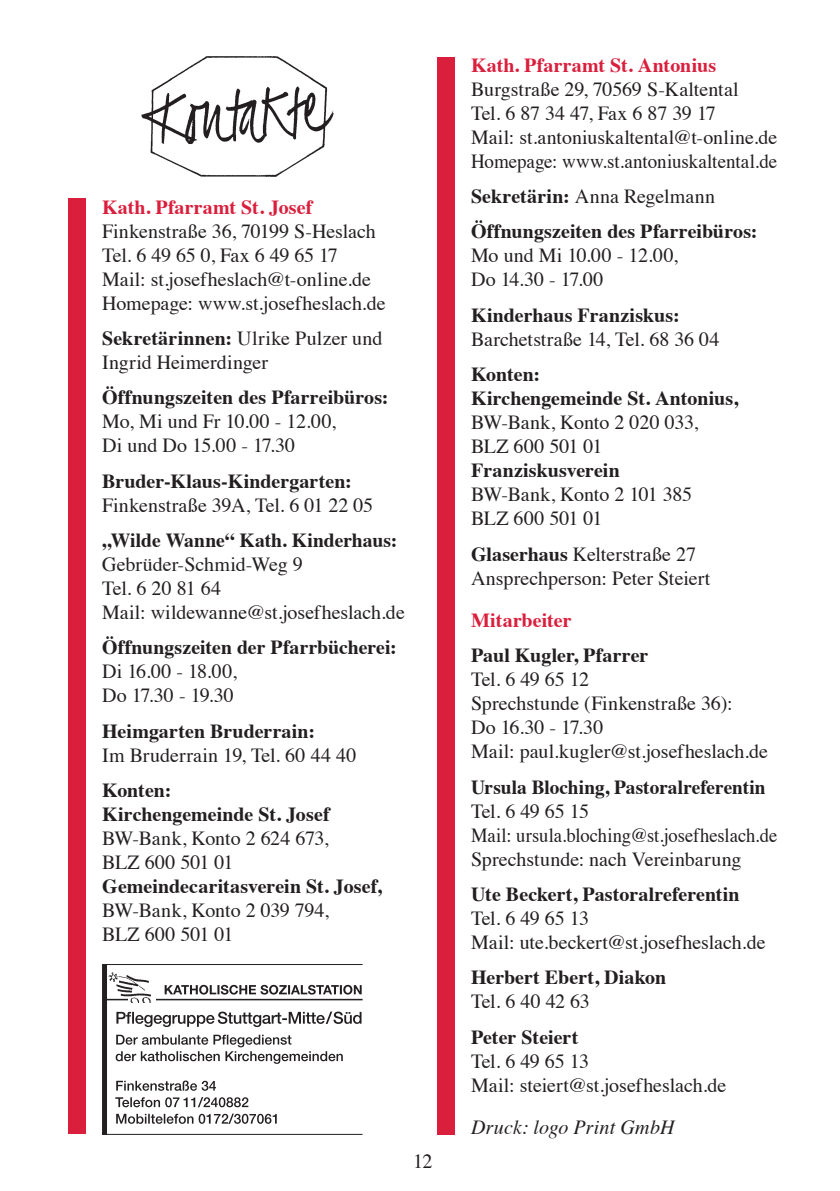
<style>
.page{position:relative;width:840px;height:1191px;background:#fff}
.page>*{position:absolute;margin:0;border:0;box-sizing:border-box;transform-origin:0 0}
.t1{font:20px/24px "Times";color:#231f20}
.t2{font:700 20px/24px "Times";color:#231f20}
.t3{font:700 20px "Times";letter-spacing:.005em;color:#da1f3d}
.t4{font:700 20px "Times";color:#231f20;scale:.96 1}
.t5{font:italic 20px "Times";letter-spacing:.005em;color:#231f20}
.s1{font-weight:700}
.s2{font-weight:400}
</style>
<div class="page">
<div style="left:68px;top:198px;width:17px;height:936px;background:#da1f3d"></div>
<div style="left:437px;top:57px;width:17px;height:1077px;background:#da1f3d"></div>
<img style="left:141px;top:56px;width:193px;height:121px">
<hr style="left:102px;top:1134px;width:260px;height:1px;background:#231f20">
<svg style="left:116px;top:1113px;width:160px;height:10px"></svg>
<svg style="left:115px;top:1097px;width:133px;height:10px"></svg>
<svg style="left:116px;top:1080px;width:100px;height:10px"></svg>
<svg style="left:116px;top:1034px;width:226px;height:29px"></svg>
<svg style="left:116px;top:1011px;width:245px;height:16px"></svg>
<hr style="left:102px;top:998px;width:260px;height:2px;background:#231f20">
<svg style="left:164px;top:984px;width:197px;height:10px"></svg>
<hr style="left:102px;top:964px;width:260px;height:1px;background:#231f20">
<hr style="left:102px;top:964px;width:4px;height:170px;background:#231f20">
<div style="left:102px;top:964px;width:5px;height:170px;border:1px solid #231f20"></div>
<div style="left:128px;top:977px;width:28px;height:31px;background:#fff"></div>
<img style="left:109px;top:972px;width:42px;height:31px">
<p class="t3" style="left:102px;top:188px;width:212px">Kath. Pfarramt St. Josef</p>
<p class="t1" style="left:102px;top:217px;width:285px">Finkenstraße 36, 70199 S-Heslach Tel. 6 49 65 0, Fax 6 49 65 17<br>Mail: st.josefheslach@t-online.de Homepage: www.st.josefheslach.de</p>
<p class="t1" style="left:102px;top:324px;width:281px"><span class="s1">Sekretärinnen:</span> Ulrike Pulzer und<br>Ingrid Heimerdinger</p>
<p class="t2" style="left:102px;top:383px;width:288px">Öffnungszeiten des Pfarreibüros:</p>
<p class="t1" style="left:102px;top:408px;width:235px">Mo, Mi und Fr 10.00 - 12.00,<br>Di und Do 15.00 - 17.30</p>
<p class="t2" style="left:102px;top:467px;width:251px">Bruder-Klaus-Kindergarten:</p>
<p class="t1" style="left:102px;top:491px;width:272px">Finkenstraße 39A, Tel. 6 01 22 05</p>
<p class="t2" style="left:102px;top:526px;width:296px">„Wilde Wanne“ Kath. Kinderhaus:</p>
<p class="t1" style="left:102px;top:550px;width:304px">Gebrüder-Schmid-Weg 9<br>Tel. 6 20 81 64<br>Mail: wildewanne@st.josefheslach.de</p>
<p class="t2" style="left:102px;top:633px;width:296px">Öffnungszeiten der Pfarrbücherei:</p>
<p class="t1" style="left:102px;top:658px;width:136px">Di 16.00 - 18.00,<br>Do 17.30 - 19.30</p>
<p class="t2" style="left:102px;top:717px;width:214px">Heimgarten Bruderrain:</p>
<p class="t1" style="left:102px;top:741px;width:256px">Im Bruderrain 19, Tel. 60 44 40</p>
<p class="t2" style="left:102px;top:776px;width:229px">Konten:<br>Kirchengemeinde St. Josef</p>
<p class="t1" style="left:102px;top:824px;width:228px">BW-Bank, Konto 2 624 673,<br>BLZ 600 501 01</p>
<p class="t2" style="left:102px;top:872px;width:281px">Gemeindecaritasverein St. Josef,</p>
<p class="t1" style="left:102px;top:896px;width:228px">BW-Bank, Konto 2 039 794,<br>BLZ 600 501 01</p>
<p class="t1" style="left:413px;top:1147px;width:21px">12</p>
<p class="t3" style="left:471px;top:46px;width:246px">Kath. Pfarramt St. Antonius</p>
<p class="t1" style="left:471px;top:75px;width:307px">Burgstraße 29, 70569 S-Kaltental<br>Tel. 6 87 34 47, Fax 6 87 39 17<br>Mail: st.antoniuskaltental@t-online.de Homepage: www.st.antoniuskaltental.de</p>
<p class="t2" style="left:471px;top:176px;width:288px;line-height:35.4px">Sekretärin: <span class="s2">Anna Regelmann<br></span>Öffnungszeiten des Pfarreibüros:</p>
<p class="t1" style="left:471px;top:242px;width:208px">Mo und Mi 10.00 - 12.00,<br>Do 14.30 - 17.00</p>
<p class="t2" style="left:471px;top:301px;width:210px">Kinderhaus Franziskus:</p>
<p class="t1" style="left:471px;top:325px;width:250px">Barchetstraße 14, Tel. 68 36 04</p>
<p class="t2" style="left:471px;top:360px;width:268px">Konten:<br>Kirchengemeinde St. Antonius,</p>
<p class="t1" style="left:471px;top:409px;width:228px">BW-Bank, Konto 2 020 033,<br>BLZ 600 501 01</p>
<p class="t2" style="left:471px;top:456px;width:150px">Franziskusverein</p>
<p class="t1" style="left:471px;top:481px;width:222px">BW-Bank, Konto 2 101 385<br>BLZ 600 501 01</p>
<p class="t1" style="left:471px;top:540px;width:241px"><span class="s1">Glaserhaus</span> Kelterstraße 27<br>Ansprechperson: Peter Steiert</p>
<p class="t3" style="left:471px;top:601px;width:102px">Mitarbeiter</p>
<p class="t2" style="left:471px;top:641px;width:179px">Paul Kugler, Pfarrer</p>
<p class="t1" style="left:471px;top:665px;width:298px">Tel. 6 49 65 12<br>Sprechstunde (Finkenstraße 36):<br>Do 16.30 - 17.30<br>Mail: paul.kugler@st.josefheslach.de</p>
<p class="t4" style="left:471px;top:767px;width:308px">Ursula Bloching, Pastoralreferentin</p>
<p class="t1" style="left:471px;top:797px;width:307px">Tel. 6 49 65 15<br>Mail: ursula.bloching@st.josefheslach.de<br>Sprechstunde: nach Vereinbarung</p>
<p class="t2" style="left:471px;top:880px;width:270px">Ute Beckert, Pastoralreferentin</p>
<p class="t1" style="left:471px;top:904px;width:296px">Tel. 6 49 65 13<br>Mail: ute.beckert@st.josefheslach.de</p>
<p class="t2" style="left:471px;top:963px;width:197px">Herbert Ebert, Diakon</p>
<p class="t1" style="left:471px;top:987px;width:120px">Tel. 6 40 42 63</p>
<p class="t2" style="left:471px;top:1022px;width:109px">Peter Steiert</p>
<p class="t1" style="left:471px;top:1047px;width:257px">Tel. 6 49 65 13<br>Mail: steiert@st.josefheslach.de</p>
<p class="t5" style="left:471px;top:1109px;width:205px">Druck: logo Print GmbH</p>
</div>
